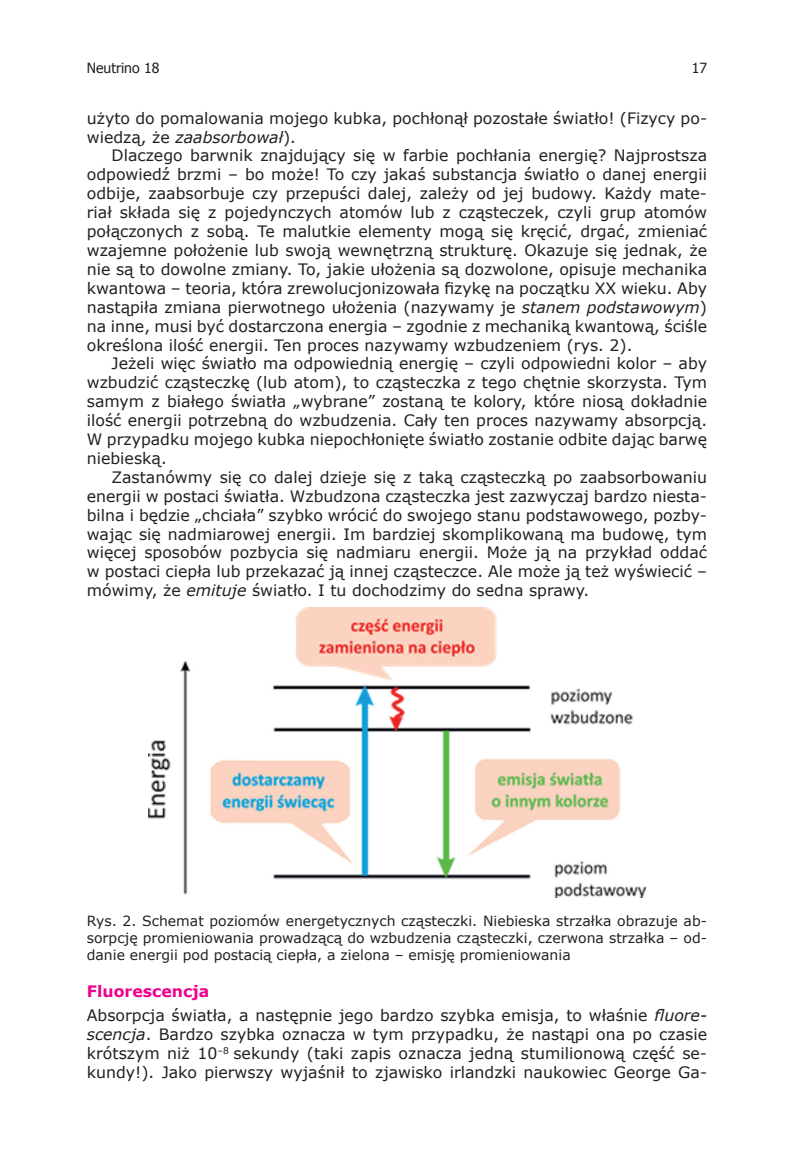
<style>
.page{position:relative;width:794px;height:1166px;background:#fff}
.page>*{position:absolute;margin:0;border:0;box-sizing:border-box;transform-origin:0 0}
.t1{font:15.75px/18.9px "Verdana";color:#231f20}
.t2{font:italic 15.75px "Verdana";color:#231f20}
.t3{font:14px/16.8px "Verdana";color:#231f20;text-align:justify}
.t4{font:14px "Tahoma";color:#231f20}
.s1{font-style:normal}
.s2{font-style:italic}
.s3{font-weight:700;color:#ed028c}
</style>
<div class="page">
<img style="left:148px;top:608px;width:497px;height:290px">
<p class="t4" style="left:87px;top:58px;width:74px">Neutrino 18</p>
<p class="t4" style="left:692px;top:58px;width:17px">17</p>
<p class="t1" style="left:87px;top:108px;width:622px">użyto do pomalowania mojego kubka, pochłonął pozostałe światło! (Fizycy po-</p>
<p class="t2" style="left:87px;top:126px;width:211px"><span class="s1">wiedzą, że</span> zaabsorbował<span class="s1">).</span></p>
<p class="t1" style="left:112px;top:146px;width:597px">Dlaczego barwnik znajdujący się w farbie pochłania energię? Najprostsza</p>
<p class="t1" style="left:87px;top:165px;width:622px">odpowiedź brzmi – bo może! To czy jakaś substancja światło o danej energii</p>
<p class="t1" style="left:87px;top:184px;width:622px">odbije, zaabsorbuje czy przepuści dalej, zależy od jej budowy. Każdy mate-</p>
<p class="t1" style="left:87px;top:203px;width:622px">riał składa się z pojedynczych atomów lub z cząsteczek, czyli grup atomów</p>
<p class="t1" style="left:87px;top:222px;width:622px">połączonych z sobą. Te malutkie elementy mogą się kręcić, drgać, zmieniać</p>
<p class="t1" style="left:87px;top:241px;width:622px">wzajemne położenie lub swoją wewnętrzną strukturę. Okazuje się jednak, że</p>
<p class="t1" style="left:87px;top:260px;width:622px">nie są to dowolne zmiany. To, jakie ułożenia są dozwolone, opisuje mechanika</p>
<p class="t1" style="left:87px;top:278px;width:622px">kwantowa – teoria, która zrewolucjonizowała fizykę na początku XX wieku. Aby</p>
<p class="t1" style="left:87px;top:297px;width:622px">nastąpiła zmiana pierwotnego ułożenia (nazywamy je <span class="s2">stanem podstawowym</span>)</p>
<p class="t1" style="left:87px;top:316px;width:622px">na inne, musi być dostarczona energia – zgodnie z mechaniką kwantową, ściśle</p>
<p class="t1" style="left:87px;top:335px;width:547px">określona ilość energii. Ten proces nazywamy wzbudzeniem (rys. 2).</p>
<p class="t1" style="left:112px;top:354px;width:597px">Jeżeli więc światło ma odpowiednią energię – czyli odpowiedni kolor – aby</p>
<p class="t1" style="left:87px;top:373px;width:622px">wzbudzić cząsteczkę (lub atom), to cząsteczka z tego chętnie skorzysta. Tym</p>
<p class="t1" style="left:87px;top:392px;width:622px">samym z białego światła „wybrane” zostaną te kolory, które niosą dokładnie</p>
<p class="t1" style="left:87px;top:411px;width:622px">ilość energii potrzebną do wzbudzenia. Cały ten proces nazywamy absorpcją.</p>
<p class="t1" style="left:87px;top:430px;width:622px">W przypadku mojego kubka niepochłonięte światło zostanie odbite dając barwę</p>
<p class="t1" style="left:87px;top:449px;width:81px">niebieską.</p>
<p class="t1" style="left:112px;top:467px;width:597px">Zastanówmy się co dalej dzieje się z taką cząsteczką po zaabsorbowaniu</p>
<p class="t1" style="left:87px;top:486px;width:622px">energii w postaci światła. Wzbudzona cząsteczka jest zazwyczaj bardzo niesta-</p>
<p class="t1" style="left:87px;top:505px;width:622px">bilna i będzie „chciała” szybko wrócić do swojego stanu podstawowego, pozby-</p>
<p class="t1" style="left:87px;top:524px;width:622px">wając się nadmiarowej energii. Im bardziej skomplikowaną ma budowę, tym</p>
<p class="t1" style="left:87px;top:543px;width:622px">więcej sposobów pozbycia się nadmiaru energii. Może ją na przykład oddać</p>
<p class="t1" style="left:87px;top:562px;width:622px">w postaci ciepła lub przekazać ją innej cząsteczce. Ale może ją też wyświecić –</p>
<p class="t1" style="left:87px;top:581px;width:504px">mówimy, że <span class="s2">emituje</span> światło. I tu dochodzimy do sedna sprawy.</p>
<p class="t3" style="left:87px;top:912px;width:622px">Rys. 2. Schemat poziomów energetycznych cząsteczki. Niebieska strzałka obrazuje ab&shy;sorpcję promieniowania prowadzącą do wzbudzenia cząsteczki, czerwona strzałka – od&shy;danie energii pod postacią ciepła, a zielona – emisję promieniowania</p>
<p class="t1" style="left:87px;top:979px;width:622px;line-height:23.8px"><span class="s3">Fluorescencja<br></span>Absorpcja światła, a następnie jego bardzo szybka emisja, to właśnie <span class="s2">fluore-</span></p>
<p class="t1" style="left:87px;top:1025px;width:622px;text-align:justify"><span class="s2">scencja</span>. Bardzo szybka oznacza w tym przypadku, że nastąpi ona po czasie krótszym niż 10<sup>–8</sup> sekundy (taki zapis oznacza jedną stumilionową część se&shy;kundy!). Jako pierwszy wyjaśnił to zjawisko irlandzki naukowiec George Ga-</p>
</div>
